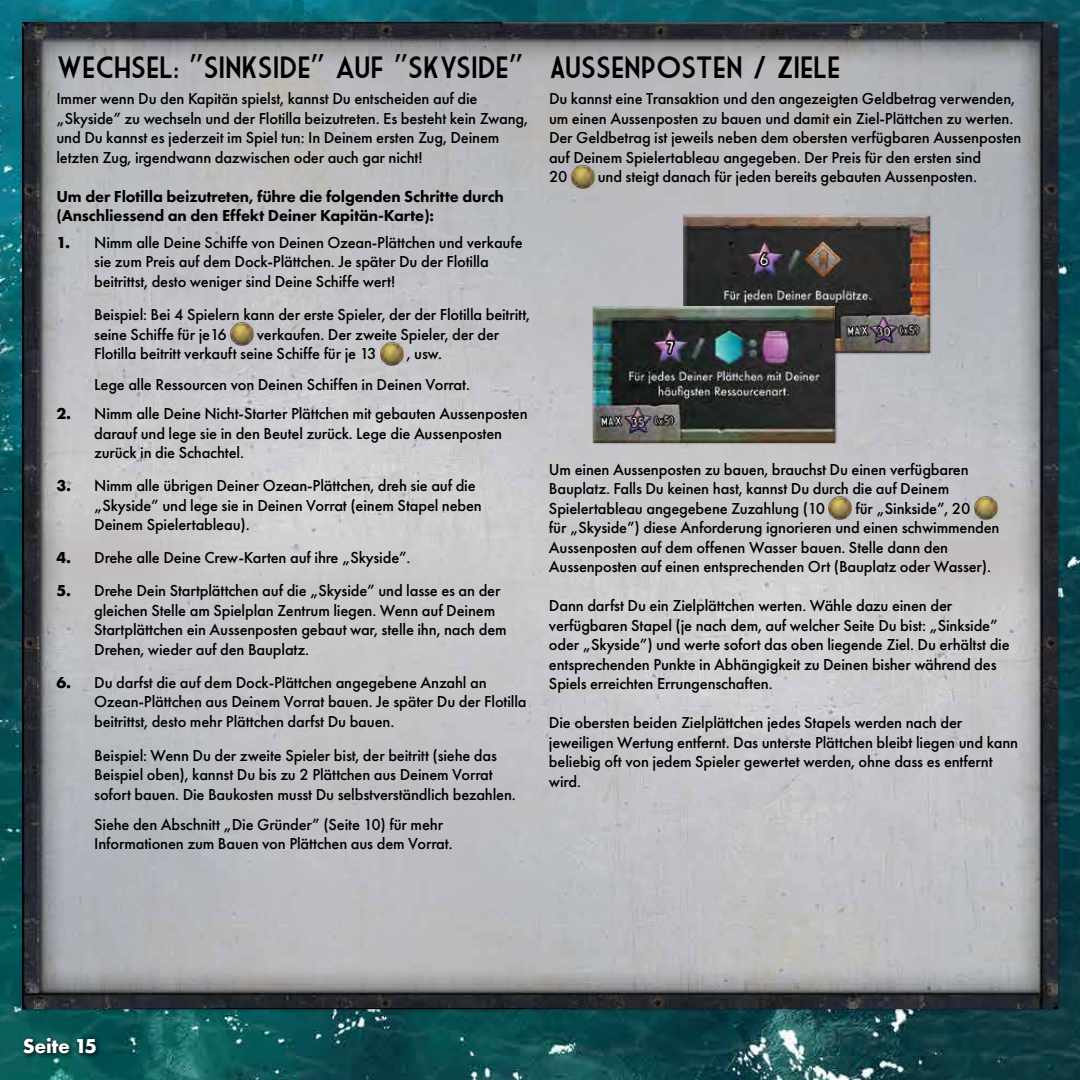
<style>
.page{position:relative;width:1080px;height:1080px;background:#fff}
.page>*{position:absolute;margin:0;border:0;box-sizing:border-box;transform-origin:0 0}
.t1{font:30px "Market Deco";letter-spacing:-.01em;color:#000}
.t2{font:700 21px "Futura PT";letter-spacing:-.01em;color:#fff}
.t3{font:500 16.5px/19.5px "Futura PT";letter-spacing:-.01em;color:#000}
.t4{font:800 16.5px/19.5px "Futura PT";letter-spacing:-.01em;color:#000}
.s1{font-weight:700}
</style>
<div class="page">
<img style="left:0;top:0;width:1080px;height:1080px">
<img style="left:23px;top:23px;width:1034px;height:985px">
<img style="left:230px;top:323px;width:23px;height:23px">
<img style="left:380px;top:342px;width:23px;height:23px">
<img style="left:571px;top:165px;width:23px;height:23px">
<img style="left:829px;top:497px;width:23px;height:23px">
<img style="left:974px;top:497px;width:23px;height:23px">
<div style="left:682px;top:214px;width:250px;height:141px;background:#000;opacity:.5"></div>
<img style="left:684px;top:215px;width:246px;height:137px">
<div style="left:592px;top:306px;width:245px;height:139px;background:#000;opacity:.5"></div>
<img style="left:593px;top:307px;width:242px;height:135px">
<svg style="left:21px;top:1035px;width:81px;height:24px;background:#094543"></svg>
<h1 class="t1" style="left:56px;top:51px;width:469px">WECHSEL: “SINKSIDE” AUF “SKYSIDE”</h1>
<p class="t3" style="left:56px;top:89px;width:473px">Immer wenn Du den Kapitän spielst, kannst Du entscheiden auf die „Skyside” zu wechseln und der Flotilla beizutreten. Es besteht kein Zwang, und Du kannst es jederzeit im Spiel tun: In Deinem ersten Zug, Deinem letzten Zug, irgendwann dazwischen oder auch gar nicht!</p>
<p class="t4" style="left:56px;top:186px;width:449px">Um der Flotilla beizutreten, führe die folgenden Schritte durch (Anschliessend an den Effekt Deiner Kapitän-Karte):</p>
<p class="t3" style="left:94px;top:232px;width:430px;text-indent:-38px"><span class="s1">1.</span> Nimm alle Deine Schiffe von Deinen Ozean-Plättchen und verkaufe sie zum Preis auf dem Dock-Plättchen. Je später Du der Flotilla beitrittst, desto weniger sind Deine Schiffe wert!</p>
<p class="t3" style="left:94px;top:305px;width:437px">Beispiel: Bei 4 Spielern kann der erste Spieler, der der Flotilla beitritt, seine Schiffe für je16</p>
<p class="t3" style="left:94px;top:325px;width:407px;text-indent:163px">verkaufen. Der zweite Spieler, der der<br>Flotilla beitritt verkauft seine Schiffe für je 13</p>
<p class="t3" style="left:94px;top:339px;width:377px;line-height:30.3px;text-indent:313px">, usw.<br>Lege alle Ressourcen von Deinen Schiffen in Deinen Vorrat.</p>
<p class="t3" style="left:94px;top:404px;width:435px;text-indent:-38px"><span class="s1">2.</span> Nimm alle Deine Nicht-Starter Plättchen mit gebauten Aussenposten darauf und lege sie in den Beutel zurück. Lege die Aussenposten zurück in die Schachtel.</p>
<p class="t3" style="left:94px;top:476px;width:389px;text-indent:-38px"><span class="s1">3.</span> Nimm alle übrigen Deiner Ozean-Plättchen, dreh sie auf die „Skyside” und lege sie in Deinen Vorrat (einem Stapel neben<br>Deinem Spielertableau).</p>
<p class="t3" style="left:56px;top:548px;width:356px"><span class="s1">4.</span> Drehe alle Deine Crew-Karten auf ihre „Skyside”.</p>
<p class="t3" style="left:94px;top:581px;width:414px;text-indent:-38px"><span class="s1">5.</span> Drehe Dein Startplättchen auf die „Skyside” und lasse es an der gleichen Stelle am Spielplan Zentrum liegen. Wenn auf Deinem Startplättchen ein Aussenposten gebaut war, stelle ihn, nach dem Drehen, wieder auf den Bauplatz.</p>
<p class="t3" style="left:94px;top:672px;width:434px;text-indent:-38px"><span class="s1">6.</span> Du darfst die auf dem Dock-Plättchen angegebene Anzahl an<br>Ozean-Plättchen aus Deinem Vorrat bauen. Je später Du der Flotilla beitrittst, desto mehr Plättchen darfst Du bauen.</p>
<p class="t3" style="left:94px;top:745px;width:423px">Beispiel: Wenn Du der zweite Spieler bist, der beitritt (siehe das<br>Beispiel oben), kannst Du bis zu 2 Plättchen aus Deinem Vorrat sofort bauen. Die Baukosten musst Du selbstverständlich bezahlen.</p>
<p class="t3" style="left:94px;top:815px;width:360px">Siehe den Abschnitt „Die Gründer” (Seite 10) für mehr<br>Informationen zum Bauen von Plättchen aus dem Vorrat.</p>
<h1 class="t1" style="left:549px;top:51px;width:293px">AUSSENPOSTEN / ZIELE</h1>
<p class="t3" style="left:549px;top:89px;width:474px">Du kannst eine Transaktion und den angezeigten Geldbetrag verwenden, um einen Aussenposten zu bauen und damit ein Ziel-Plättchen zu werten.<br>Der Geldbetrag ist jeweils neben dem obersten verfügbaren Aussenposten auf Deinem Spielertableau angegeben. Der Preis für den ersten sind<br>20</p>
<p class="t3" style="left:598px;top:167px;width:381px">und steigt danach für jeden bereits gebauten Aussenposten.</p>
<p class="t3" style="left:549px;top:460px;width:421px">Um einen Aussenposten zu bauen, brauchst Du einen verfügbaren<br>Bauplatz. Falls Du keinen hast, kannst Du durch die auf Deinem<br>Spielertableau angegebene Zuzahlung (10</p>
<p class="t3" style="left:549px;top:499px;width:452px;text-indent:306px">für „Sinkside”, 20<br>für „Skyside”) diese Anforderung ignorieren und einen schwimmenden Aussenposten auf dem offenen Wasser bauen. Stelle dann den Aussenposten auf einen entsprechenden Ort (Bauplatz oder Wasser).</p>
<p class="t3" style="left:549px;top:596px;width:462px">Dann darfst Du ein Zielplättchen werten. Wähle dazu einen der verfügbaren Stapel (je nach dem, auf welcher Seite Du bist: „Sinkside” oder „Skyside”) und werte sofort das oben liegende Ziel. Du erhältst die entsprechenden Punkte in Abhängigkeit zu Deinen bisher während des Spiels erreichten Errungenschaften.</p>
<p class="t3" style="left:549px;top:713px;width:471px">Die obersten beiden Zielplättchen jedes Stapels werden nach der jeweiligen Wertung entfernt. Das unterste Plättchen bleibt liegen und kann beliebig oft von jedem Spieler gewertet werden, ohne dass es entfernt wird.</p>
<p class="t2" style="left:23px;top:1032px;width:76px">Seite 15</p>
</div>
